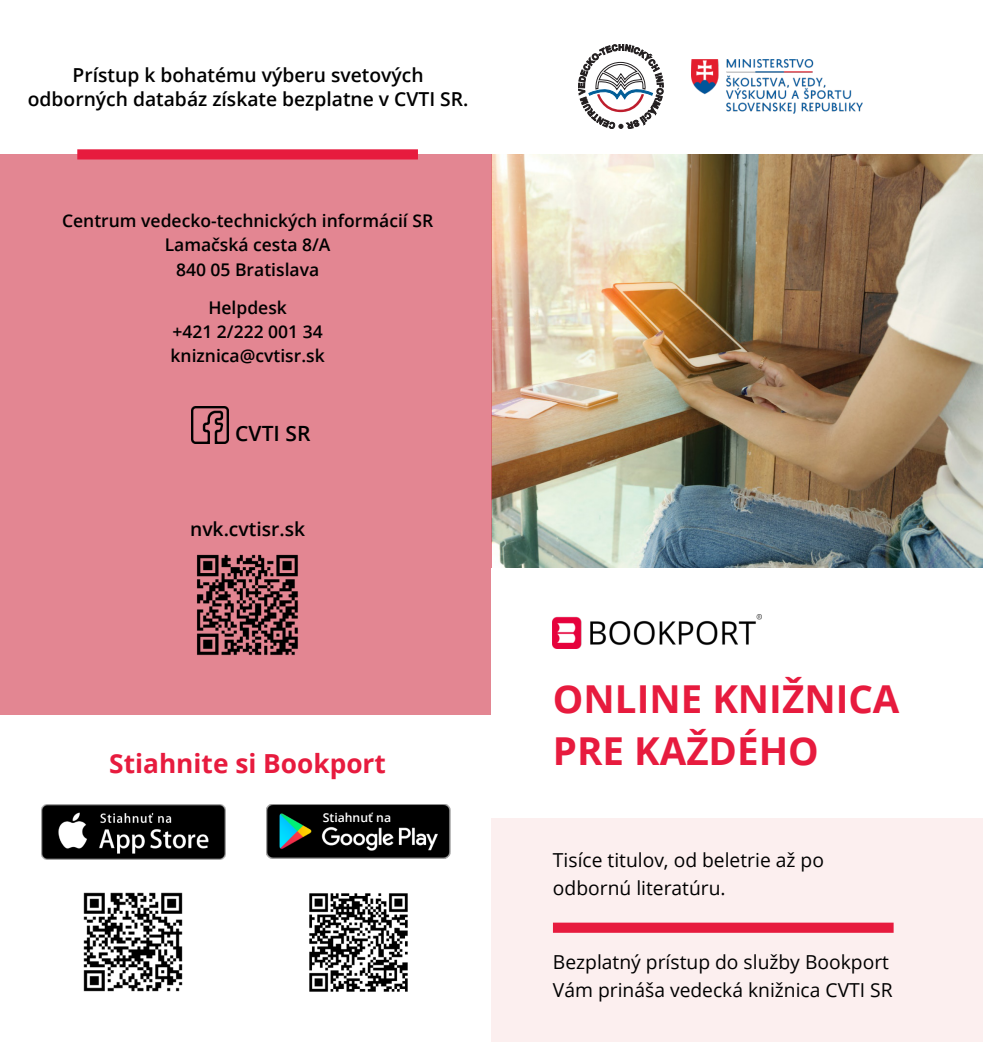
<style>
.page{position:relative;width:983px;height:1042px;background:#fff}
.page>*{position:absolute;margin:0;border:0;box-sizing:border-box;transform-origin:0 0}
.t1{font:700 38.5px/52.5px "Open Sans";color:#e71b3e}
.t2{font:700 26.25px "Open Sans";color:#e71b3e}
.t3{font:600 21px "Open Sans";color:#000}
.t4{font:19.25px/28px "Open Sans";color:#000}
.t5{font:600 19.25px/24.3px "Open Sans";color:#000;text-align:center}
.t6{font:600 17.5px/24.3px "Open Sans";color:#000;text-align:center}
.t7{font:600 12.25px "Open Sans";color:#fff}
</style>
<div class="page">
<img style="left:491px;top:154px;width:491px;height:414px">
<div style="left:491px;top:818px;width:491px;height:224px;background:#fcefef"></div>
<div style="left:0;top:154px;width:491px;height:561px;background:#e38692"></div>
<img style="left:691px;top:59px;width:171px;height:54px">
<svg style="left:578px;top:44px;width:85px;height:85px"></svg>
<img style="left:553px;top:615px;width:208px;height:33px">
<div style="left:553px;top:922px;width:340px;height:11px;background:#e71b3e"></div>
<div style="left:77px;top:149px;width:341px;height:10px;background:#e71b3e"></div>
<img style="left:41px;top:804px;width:184px;height:55px">
<img style="left:266px;top:804px;width:184px;height:54px">
<div style="left:320px;top:811px;width:61px;height:12px;background:#000"></div>
<img style="left:83px;top:892px;width:100px;height:100px">
<img style="left:309px;top:893px;width:99px;height:99px">
<img style="left:197px;top:554px;width:101px;height:101px">
<img style="left:191px;top:406px;width:37px;height:37px">
<p class="t5" style="left:28px;top:65px;width:442px">Prístup k bohatému výberu svetových odborných databáz získate bezplatne v CVTI SR.</p>
<p class="t6" style="left:62px;top:210px;width:372px">Centrum vedecko-technických informácií SR<br>Lamačská cesta 8/A<br>840 05 Bratislava</p>
<p class="t6" style="left:170px;top:297px;width:156px">Helpdesk<br>+421 2/222 001 34 kniznica@cvtisr.sk</p>
<p class="t3" style="left:235px;top:425px;width:77px">CVTI SR</p>
<p class="t5" style="left:190px;top:518px;width:116px">nvk.cvtisr.sk</p>
<h2 class="t2" style="left:109px;top:752px;width:278px">Stiahnite si Bookport</h2>
<p class="t7" style="left:323px;top:812px;width:70px">Stiahnuť na</p>
<h1 class="t1" style="left:553px;top:676px;width:348px">ONLINE KNIŽNICA<br>PRE KAŽDÉHO</h1>
<p class="t4" style="left:553px;top:848px;width:272px">Tisíce titulov, od beletrie až po odbornú literatúru.</p>
<p class="t4" style="left:553px;top:950px;width:341px">Bezplatný prístup do služby Bookport<br>Vám prináša vedecká knižnica CVTI SR</p>
</div>
